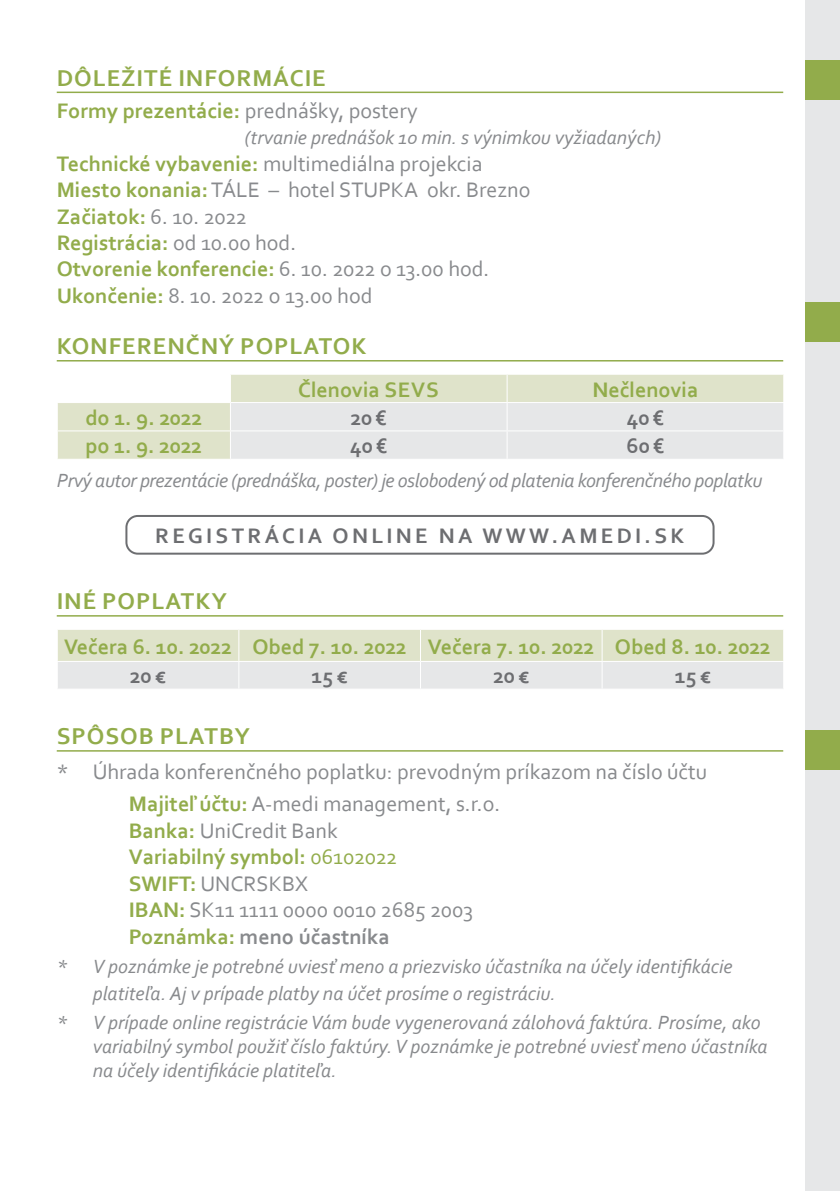
<style>
.page{position:relative;width:840px;height:1191px;background:#fff}
.page>*{position:absolute;margin:0;border:0;box-sizing:border-box;transform-origin:0 0}
.t1{font:700 24px "Corbel";letter-spacing:.04em;color:#92ac4b}
.t2{font:22px/26.4px "Corbel";color:#888a8d}
.t3{font:700 22px "Corbel";color:#92ac4b}
.t4{font:700 22px "Corbel";letter-spacing:.15em;color:#6d6e71}
.t5{font:italic 20px/24px "Corbel";color:#888a8d}
.t6{font:italic 20px "Corbel";letter-spacing:-.02em;color:#888a8d}
.s1{font-weight:400;color:#888a8d}
.s2{font-weight:700;color:#92ac4b}
.s3{color:#92ac4b}
.s4{font-weight:700}
</style>
<div class="page">
<div style="left:805px;top:0;width:34px;height:1191px;background:#e6e7e8"></div>
<hr style="left:57px;top:92px;width:725px;height:1px;background:#92ac4b">
<hr style="left:57px;top:360px;width:725px;height:1px;background:#92ac4b">
<hr style="left:57px;top:615px;width:725px;height:1px;background:#92ac4b">
<hr style="left:57px;top:750px;width:725px;height:1px;background:#92ac4b">
<div style="left:58px;top:403px;width:172px;height:56px;background:#dfe3ca"></div>
<svg style="left:231px;top:375px;width:552px;height:84px;background:#e4e6de"></svg>
<hr style="left:58px;top:430px;width:172px;height:1px;background:#fff">
<hr style="left:230px;top:430px;width:277px;height:1px;background:#fff">
<hr style="left:507px;top:430px;width:275px;height:1px;background:#fff">
<svg style="left:57px;top:629px;width:726px;height:59px;background:#e3e5d9"></svg>
<div style="left:805px;top:302px;width:34px;height:40px;background:#92ac4b"></div>
<div style="left:805px;top:60px;width:34px;height:40px;background:#92ac4b"></div>
<div style="left:805px;top:730px;width:34px;height:39px;background:#92ac4b"></div>
<div style="left:125px;top:515px;width:589px;height:39px;border:2px solid #6d6e71;border-radius:11px"></div>
<p class="t1" style="left:57px;top:63px;width:270px">DÔLEŽITÉ INFORMÁCIE</p>
<p class="t3" style="left:57px;top:97px;width:362px">Formy prezentácie: <span class="s1">prednášky, postery</span></p>
<p class="t5" style="left:245px;top:125px;width:417px">(trvanie prednášok 10 min. s výnimkou vyžiadaných)</p>
<p class="t2" style="left:57px;top:150px;width:475px"><span class="s2">Technické vybavenie:</span> multimediálna projekcia <span class="s2">Miesto konania:</span> TÁLE – hotel STUPKA okr. Brezno <span class="s2">Začiatok:</span> 6. 10. 2022<br><span class="s2">Registrácia:</span> od 10.00 hod.<br><span class="s2">Otvorenie konferencie:</span> 6. 10. 2022 o 13.00 hod.<br><span class="s2">Ukončenie:</span> 8. 10. 2022 o 13.00 hod</p>
<p class="t1" style="left:57px;top:331px;width:311px">KONFERENČNÝ POPLATOK</p>
<p class="t3" style="left:298px;top:375px;width:142px">Členovia SEVS</p>
<p class="t3" style="left:592px;top:375px;width:107px">Nečlenovia</p>
<p class="t3" style="left:85px;top:404px;width:118px">do 1. 9. 2022</p>
<p class="t4" style="left:350px;top:404px;width:38px">20€</p>
<p class="t4" style="left:626px;top:404px;width:39px">40€</p>
<p class="t3" style="left:85px;top:432px;width:118px">po 1. 9. 2022</p>
<p class="t4" style="left:350px;top:432px;width:39px">40€</p>
<p class="t4" style="left:626px;top:432px;width:39px">60€</p>
<p class="t6" style="left:57px;top:468px;width:706px">Prvý autor prezentácie (prednáška, poster) je oslobodený od platenia konferenčného poplatku</p>
<p class="t4" style="left:155px;top:522px;width:530px">REGISTRÁCIA ONLINE NA WWW.AMEDI.SK</p>
<p class="t1" style="left:57px;top:586px;width:171px">INÉ POPLATKY</p>
<p class="t3" style="left:64px;top:632px;width:708px">Večera 6. 10. 2022 Obed 7. 10. 2022 Večera 7. 10. 2022 Obed 8. 10. 2022</p>
<p class="t4" style="left:130px;top:662px;width:38px">20€</p>
<p class="t4" style="left:311px;top:662px;width:37px">15€</p>
<p class="t4" style="left:493px;top:662px;width:38px">20€</p>
<p class="t4" style="left:674px;top:662px;width:37px">15€</p>
<p class="t1" style="left:57px;top:721px;width:195px">SPÔSOB PLATBY</p>
<p class="t2" style="left:129px;top:755px;width:579px;line-height:32px;text-indent:-72px">* Úhrada konferenčného poplatku: prevodným príkazom na číslo účtu<br><span class="s2">Majiteľ účtu:</span> A-medi management, s.r.o.</p>
<p class="t2" style="left:129px;top:817px;width:345px"><span class="s2">Banka:</span> UniCredit Bank<br><span class="s2">Variabilný symbol:</span> <span class="s3">06102022<br></span><span class="s2">SWIFT:</span> UNCRSKBX<br><span class="s2">IBAN:</span> SK11 1111 0000 0010 2685 2003<br><span class="s2">Poznámka:</span> <span class="s4">meno účastníka</span></p>
<p class="t5" style="left:93px;top:953px;width:641px;line-height:26.4px;text-indent:-36px">* V poznámke je potrebné uviesť meno a priezvisko účastníka na účely identifikácie platiteľa. Aj v prípade platby na účet prosíme o registráciu.</p>
<p class="t5" style="left:93px;top:1010px;width:676px;text-indent:-36px">* V prípade online registrácie Vám bude vygenerovaná zálohová faktúra. Prosíme, ako variabilný symbol použiť číslo faktúry. V poznámke je potrebné uviesť meno účastníka na účely identifikácie platiteľa.</p>
</div>
